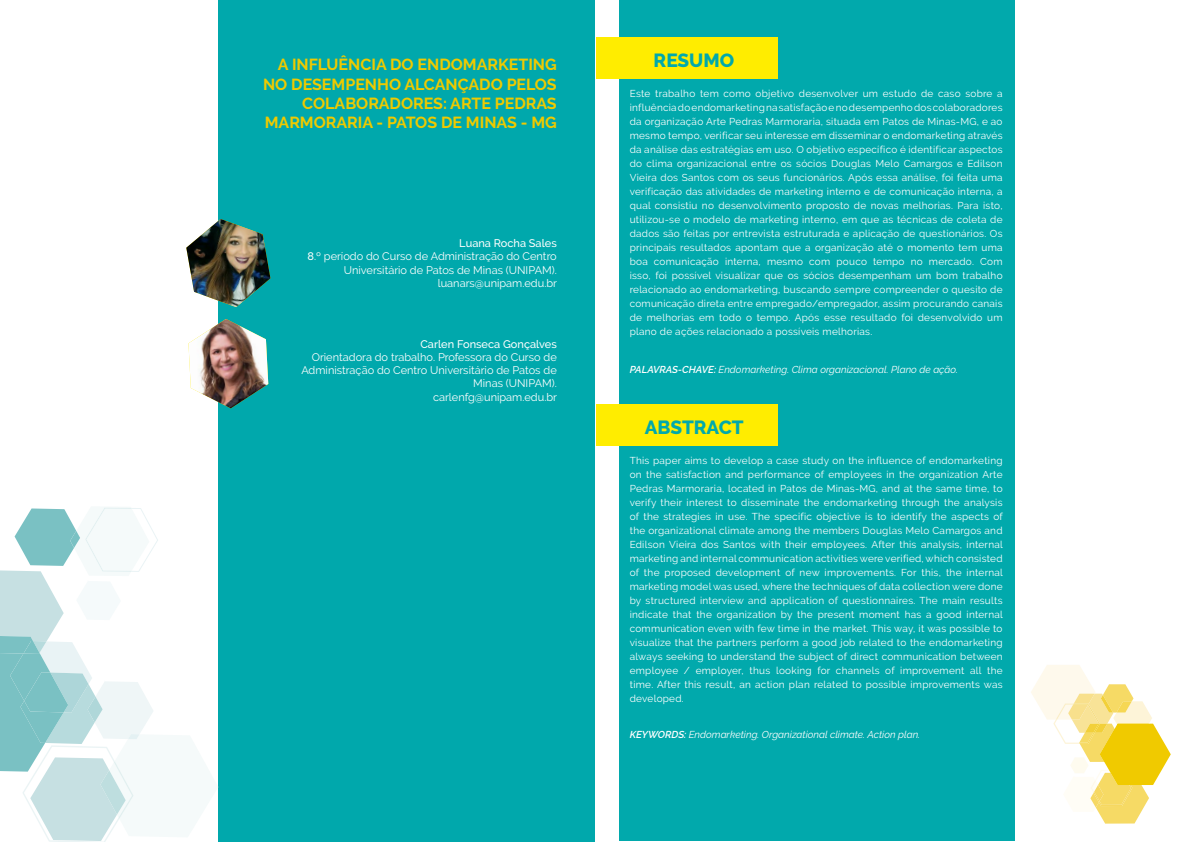
<style>
.page{position:relative;width:1191px;height:842px;background:#fff}
.page>*{position:absolute;margin:0;border:0;box-sizing:border-box;transform-origin:0 0}
.t1{font:800 19px "Raleway";color:#01a9ac}
.t2{font:700 16px/19.2px "Raleway";color:#efca00;text-align:right}
.t3{font:11px/13.2px "Raleway";color:#fff;text-align:right}
.t4{font:500 11px "Raleway";color:#fff}
.t5{font:10px/14px "Raleway";letter-spacing:.025em;color:#fff;text-align:justify}
.t6{font:italic 10px "Raleway";color:#fff}
.s1{font-weight:500}
.s2{font-weight:600}
</style>
<div class="page">
<div style="left:618px;top:0;width:396px;height:841px;background:#01a9ac"></div>
<svg style="left:1031px;top:665px;width:139px;height:159px"></svg>
<div style="left:219px;top:0;width:376px;height:842px;background:#00a8ac"></div>
<svg style="left:0;top:507px;width:158px;height:335px"></svg>
<img style="left:186px;top:219px;width:84px;height:88px">
<img style="left:188px;top:319px;width:80px;height:89px">
<div style="left:596px;top:37px;width:182px;height:42px;background:#ffed00"></div>
<div style="left:596px;top:404px;width:182px;height:42px;background:#ffed00"></div>
<h2 class="t2" style="left:263px;top:55px;width:295px">A INFLUÊNCIA DO ENDOMARKETING<br>NO DESEMPENHO ALCANÇADO PELOS<br>COLABORADORES: ARTE PEDRAS<br>MARMORARIA - PATOS DE MINAS - MG</h2>
<p class="t3" style="left:307px;top:237px;width:251px"><span class="s1">Luana Rocha Sales<br>8</span>.º período do Curso de Administração do Centro Universitário de Patos de Minas (UNIPAM). luanars@unipam.edu.br</p>
<p class="t4" style="left:420px;top:337px;width:138px">Carlen Fonseca Gonçalves</p>
<p class="t3" style="left:301px;top:350px;width:257px">Orientadora do trabalho. Professora do Curso de Administração do Centro Universitário de Patos de Minas (UNIPAM).<br>carlenfg@unipam.edu.br</p>
<h1 class="t1" style="left:653px;top:49px;width:82px">RESUMO</h1>
<p class="t5" style="left:630px;top:87px;width:374px">Este trabalho tem como objetivo desenvolver um estudo de caso sobre a influência do endomarketing na satisfação e no desempenho dos colaboradores da organização Arte Pedras Marmoraria, situada em Patos de Minas-MG, e ao mesmo tempo, verificar seu interesse em disseminar o endomarketing através da análise das estratégias em uso. O objetivo específico é identificar aspectos do clima organizacional entre os sócios Douglas Melo Camargos e Edilson Vieira dos Santos com os seus funcionários. Após essa análise, foi feita uma verificação das atividades de marketing interno e de comunicação interna, a qual consistiu no desenvolvimento proposto de novas melhorias. Para isto, utilizou-se o modelo de marketing interno, em que as técnicas de coleta de dados são feitas por entrevista estruturada e aplicação de questionários. Os principais resultados apontam que a organização até o momento tem uma boa comunicação interna, mesmo com pouco tempo no mercado. Com isso, foi possível visualizar que os sócios desempenham um bom trabalho relacionado ao endomarketing, buscando sempre compreender o quesito de comunicação direta entre empregado/empregador, assim procurando canais de melhorias em todo o tempo. Após esse resultado foi desenvolvido um plano de ações relacionado a possíveis melhorias.</p>
<p class="t6" style="left:630px;top:363px;width:330px"><span class="s2">PALAVRAS-CHAVE:</span> Endomarketing. Clima organizacional. Plano de ação.</p>
<h1 class="t1" style="left:645px;top:416px;width:100px">ABSTRACT</h1>
<p class="t5" style="left:630px;top:453px;width:375px">This paper aims to develop a case study on the influence of endomarketing on the satisfaction and performance of employees in the organization Arte Pedras Marmoraria, located in Patos de Minas-MG, and at the same time, to verify their interest to disseminate the endomarketing through the analysis of the strategies in use. The specific objective is to identify the aspects of the organizational climate among the members Douglas Melo Camargos and Edilson Vieira dos Santos with their employees. After this analysis, internal marketing and internal communication activities were verified, which consisted of the proposed development of new improvements. For this, the internal marketing model was used, where the techniques of data collection were done by structured interview and application of questionnaires. The main results indicate that the organization by the present moment has a good internal communication even with few time in the market. This way, it was possible to visualize that the partners perform a good job related to the endomarketing always seeking to understand the subject of direct communication between employee / employer, thus looking for channels of improvement all the time. After this result, an action plan related to possible improvements was developed.</p>
<p class="t6" style="left:630px;top:729px;width:292px"><span class="s2">KEYWORDS:</span> Endomarketing. Organizational climate. Action plan.</p>
</div>
